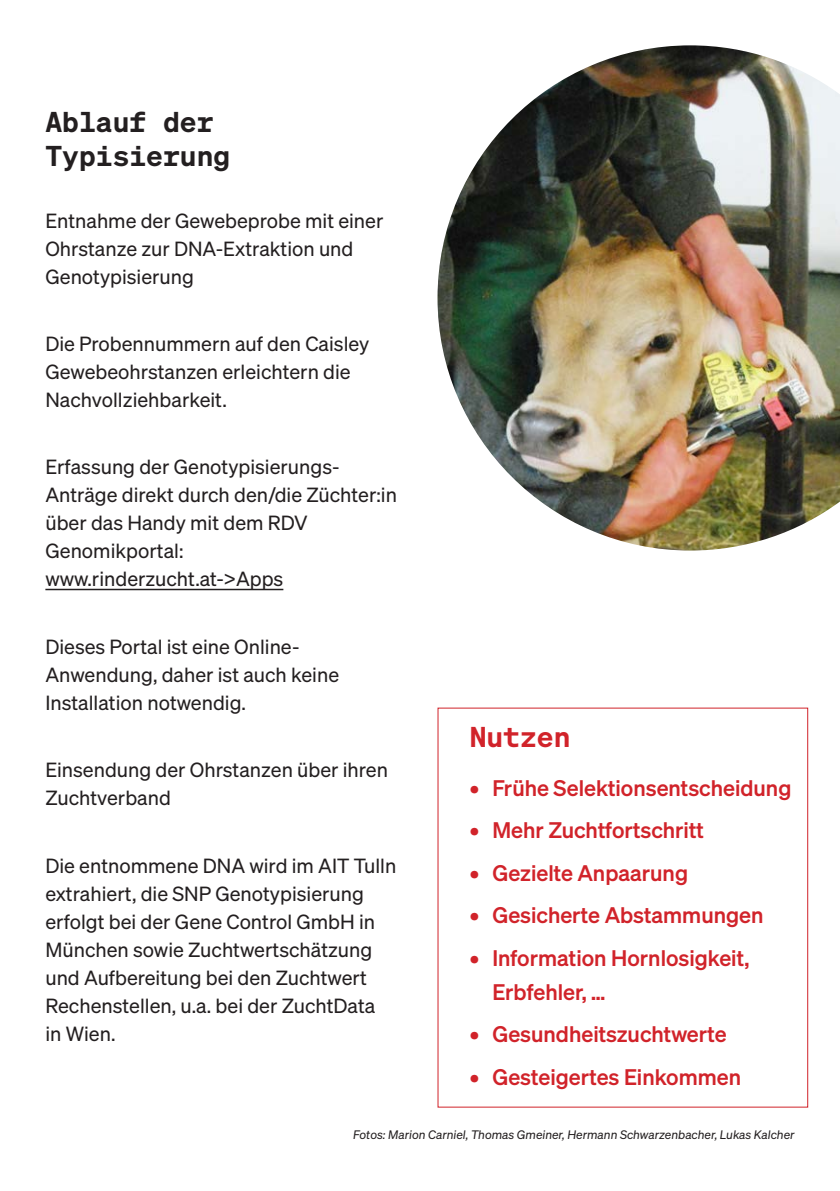
<style>
.page{position:relative;width:840px;height:1191px;background:#fff}
.page>*{position:absolute;margin:0;border:0;box-sizing:border-box;transform-origin:0 0}
.t1{font:600 28px/33.6px "Sohne Mono";color:#231f20}
.t2{font:600 28px "Sohne Mono";color:#d1232a}
.t3{font:22px/34px "Sohne Kraftig";color:#d1232a}
.t4{font:20px/28px "Sohne Buch";color:#231f20}
.t5{font:12px "Sohne Buch Kursiv";color:#231f20}
</style>
<div class="page">
<hr style="left:45px;top:589px;width:238px;height:1px;background:#231f20">
<img style="left:437px;top:45px;width:402px;height:505px">
<h1 class="t1" style="left:45px;top:104px;width:186px">Ablauf der<br>Typisierung</h1>
<p class="t4" style="left:45px;top:206px;width:339px">Entnahme der Gewebeprobe mit einer<br>Ohrstanze zur DNA-Extraktion und<br>Genotypisierung</p>
<p class="t4" style="left:45px;top:329px;width:325px">Die Probennummern auf den Caisley<br>Gewebeohrstanzen erleichtern die<br>Nachvollziehbarkeit.</p>
<p class="t4" style="left:45px;top:453px;width:353px">Erfassung der Genotypisierungs-<br>Anträge direkt durch den/die Züchter:in über das Handy mit dem RDV<br>Genomikportal: www.rinderzucht.at-&gt;Apps</p>
<p class="t4" style="left:45px;top:632px;width:295px">Dieses Portal ist eine Online-<br>Anwendung, daher ist auch keine<br>Installation notwendig.</p>
<p class="t4" style="left:45px;top:755px;width:344px">Einsendung der Ohrstanzen über ihren<br>Zuchtverband</p>
<p class="t4" style="left:45px;top:851px;width:352px">Die entnommene DNA wird im AIT Tulln extrahiert, die SNP Genotypisierung erfolgt bei der Gene Control GmbH in<br>München sowie Zuchtwertschätzung und Aufbereitung bei den Zuchtwert<br>Rechenstellen, u.a. bei der ZuchtData in Wien.</p>
<h1 class="t2" style="left:469px;top:719px;width:102px">Nutzen</h1>
<p class="t3" style="left:469px;top:770px;width:323px">• Frühe Selektionsentscheidung</p>
<p class="t3" style="left:469px;top:812px;width:235px">• Mehr Zuchtfortschritt</p>
<p class="t3" style="left:469px;top:855px;width:220px">• Gezielte Anpaarung</p>
<p class="t3" style="left:469px;top:897px;width:295px">• Gesicherte Abstammungen</p>
<p class="t3" style="left:492px;top:940px;width:258px;text-indent:-23px">• Information Hornlosigkeit,<br>Erbfehler, …</p>
<p class="t3" style="left:469px;top:1016px;width:258px">• Gesundheitszuchtwerte</p>
<p class="t3" style="left:469px;top:1059px;width:273px">• Gesteigertes Einkommen</p>
<p class="t5" style="left:353px;top:1127px;width:442px">Fotos: Marion Carniel, Thomas Gmeiner, Hermann Schwarzenbacher, Lukas Kalcher</p>
</div>
